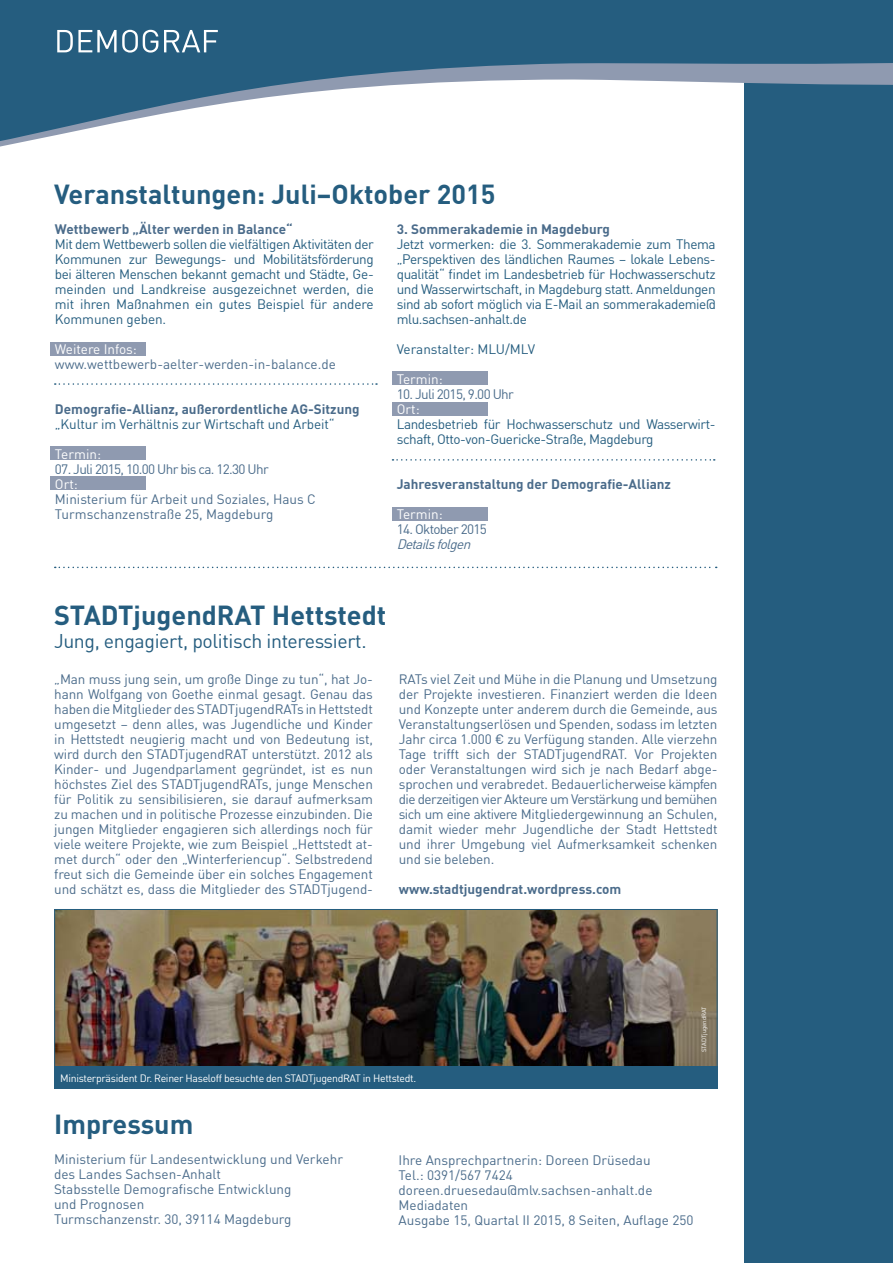
<style>
.page{position:relative;width:893px;height:1263px;background:#fff}
.page>*{position:absolute;margin:0;border:0;box-sizing:border-box;transform-origin:0 0}
.t1{font:700 27px "DIN";color:#255d7f}
.t2{font:19.5px "DIN";letter-spacing:-.02em;color:#255d7f}
.t3{font:13.5px/15px "DIN";color:#4b6c8b}
.t4{font:13.5px/15px "DIN";letter-spacing:-.03em;color:#255d7f;text-align:justify}
.t5{font:700 13.5px "DIN";color:#4b6c8b}
.t6{font:13.5px "DIN";letter-spacing:-.05em;color:#4b6c8b}
.t7{font:13.5px "DIN";color:#fff}
.t8{font:13.5px "DIN";letter-spacing:-.01em;color:#255d7f}
.t9{font:13.5px "DIN";color:#255d7f}
.t10{font:italic 13.5px "DIN";color:#4b6c8b}
.t11{font:10.5px "DIN";letter-spacing:-.03em;color:#fff}
.t12{font:6px "DIN";color:#fff}
</style>
<div class="page">
<div style="left:744px;top:0;width:149px;height:1263px;background:#255d7f"></div>
<svg style="left:0;top:0;width:90px;height:147px"></svg>
<svg style="left:1px;top:0;width:892px;height:128px"></svg>
<svg style="left:57px;top:30px;width:161px;height:23px"></svg>
<div style="left:392px;top:402px;width:95px;height:13px;background:#8f9ab0"></div>
<div style="left:50px;top:477px;width:96px;height:13px;background:#8f9ab0"></div>
<div style="left:392px;top:371px;width:95px;height:14px;background:#8f9ab0"></div>
<div style="left:50px;top:343px;width:96px;height:13px;background:#8f9ab0"></div>
<svg style="left:55px;top:567px;width:662px;height:1px"></svg>
<img style="left:56px;top:911px;width:659px;height:155px">
<div style="left:54px;top:1066px;width:663px;height:23px;background:#255d7f"></div>
<svg style="left:55px;top:383px;width:322px;height:2px"></svg>
<div style="left:50px;top:447px;width:96px;height:13px;background:#8f9ab0"></div>
<div style="left:392px;top:508px;width:95px;height:13px;background:#8f9ab0"></div>
<svg style="left:392px;top:459px;width:323px;height:2px"></svg>
<h1 class="t1" style="left:54px;top:177px;width:443px">Veranstaltungen: Juli–Oktober 2015</h1>
<p class="t5" style="left:55px;top:220px;width:239px">Wettbewerb „Älter werden in Balance“</p>
<p class="t4" style="left:55px;top:236px;width:320px">Mit dem Wettbewerb sollen die vielfältigen Aktivitäten der Kommunen zur Bewegungs- und Mobilitätsförderung bei älteren Menschen bekannt gemacht und Städte, Ge&shy;meinden und Landkreise ausgezeichnet werden, die mit ihren Maßnahmen ein gutes Beispiel für andere Kommunen geben.</p>
<p class="t7" style="left:55px;top:340px;width:84px">Weitere Infos:</p>
<p class="t3" style="left:55px;top:356px;width:282px">www.wettbewerb-aelter-werden-in-balance.de</p>
<p class="t5" style="left:55px;top:400px;width:306px">Demografie-Allianz, außerordentliche AG-Sitzung</p>
<p class="t8" style="left:55px;top:415px;width:281px">„Kultur im Verhältnis zur Wirtschaft und Arbeit“</p>
<p class="t7" style="left:55px;top:445px;width:48px">Termin:</p>
<p class="t6" style="left:55px;top:460px;width:215px">07. Juli 2015, 10.00 Uhr bis ca. 12.30 Uhr</p>
<p class="t7" style="left:55px;top:475px;width:24px">Ort:</p>
<p class="t3" style="left:55px;top:491px;width:262px">Ministerium für Arbeit und Soziales, Haus C<br>Turmschanzenstraße 25, Magdeburg</p>
<p class="t5" style="left:397px;top:220px;width:215px">3. Sommerakademie in Magdeburg</p>
<p class="t4" style="left:397px;top:236px;width:320px">Jetzt vormerken: die 3. Sommerakademie zum Thema „Perspektiven des ländlichen Raumes – lokale Lebens&shy;qualität“ findet im Landesbetrieb für Hochwasserschutz und Wasserwirtschaft, in Magdeburg statt. Anmeldungen sind ab sofort möglich via E-Mail an sommerakademie@ mlu.sachsen-anhalt.de</p>
<p class="t9" style="left:397px;top:340px;width:140px">Veranstalter: MLU/MLV</p>
<p class="t7" style="left:397px;top:370px;width:48px">Termin:</p>
<p class="t6" style="left:397px;top:385px;width:119px">10. Juli 2015, 9.00 Uhr</p>
<p class="t7" style="left:397px;top:400px;width:24px">Ort:</p>
<p class="t4" style="left:397px;top:416px;width:320px">Landesbetrieb für Hochwasserschutz und Wasserwirt&shy;schaft, Otto-von-Guericke-Straße, Magdeburg</p>
<p class="t5" style="left:397px;top:475px;width:276px">Jahresveranstaltung der Demografie-Allianz</p>
<p class="t7" style="left:397px;top:505px;width:48px">Termin:</p>
<p class="t6" style="left:397px;top:520px;width:92px">14. Oktober 2015</p>
<p class="t10" style="left:397px;top:535px;width:79px">Detailsfolgen</p>
<h1 class="t1" style="left:54px;top:597px;width:334px">STADTjugendRAT Hettstedt</h1>
<h2 class="t2" style="left:54px;top:629px;width:314px">Jung, engagiert, politisch interessiert.</h2>
<p class="t3" style="left:54px;top:671px;width:320px;text-align:justify">„Man muss jung sein, um große Dinge zu tun“, hat Jo&shy;hann Wolfgang von Goethe einmal gesagt. Genau das haben die Mitglieder des STADTjugendRATs in Hettstedt umgesetzt – denn alles, was Jugendliche und Kinder in Hettstedt neugierig macht und von Bedeutung ist, wird durch den STADTjugendRAT unterstützt. 2012 als Kinder- und Jugendparlament gegründet, ist es nun höchstes Ziel des STADTjugendRATs, junge Menschen für Politik zu sensibilisieren, sie darauf aufmerksam zu machen und in politische Prozesse einzubinden. Die jungen Mitglieder engagieren sich allerdings noch für viele weitere Projekte, wie zum Beispiel „Hettstedt at&shy;met durch“ oder den „Winterferiencup“. Selbstredend freut sich die Gemeinde über ein solches Engagement und schätzt es, dass die Mitglieder des STADTjugend-</p>
<p class="t3" style="left:399px;top:671px;width:320px;text-align:justify">RATs viel Zeit und Mühe in die Planung und Umsetzung der Projekte investieren. Finanziert werden die Ideen und Konzepte unter anderem durch die Gemeinde, aus Veranstaltungserlösen und Spenden, sodass im letzten Jahr circa 1.000 € zu Verfügung standen. Alle vierzehn Tage trifft sich der STADTjugendRAT. Vor Projekten oder Veranstaltungen wird sich je nach Bedarf abge&shy;sprochen und verabredet. Bedauerlicherweise kämpfen die derzeitigen vier Akteure um Verstärkung und bemühen sich um eine aktivere Mitgliedergewinnung an Schulen, damit wieder mehr Jugendliche der Stadt Hettstedt und ihrer Umgebung viel Aufmerksamkeit schenken und sie beleben.</p>
<p class="t5" style="left:399px;top:880px;width:224px">www.stadtjugendrat.wordpress.com</p>
<p class="t11" style="left:60px;top:1071px;width:357px">Ministerpräsident Dr. Reiner Haseloff besuchte den STADTjugendRAT in Hettstedt.</p>
<p class="t12" style="left:700px;top:1052px;width:47px;rotate:-90deg">STADTjugendRAT</p>
<h1 class="t1" style="left:54px;top:1106px;width:141px">Impressum</h1>
<p class="t3" style="left:54px;top:1151px;width:291px">Ministerium für Landesentwicklung und Verkehr des Landes Sachsen-Anhalt<br>Stabsstelle Demografische Entwicklung<br>und Prognosen<br>Turmschanzenstr. 30, 39114 Magdeburg</p>
<p class="t3" style="left:399px;top:1152px;width:296px">Ihre Ansprechpartnerin: Doreen Drüsedau<br>Tel.: 0391/567 7424 doreen.druesedau@mlv.sachsen-anhalt.de Mediadaten<br>Ausgabe 15, Quartal II 2015, 8 Seiten, Auflage 250</p>
</div>
